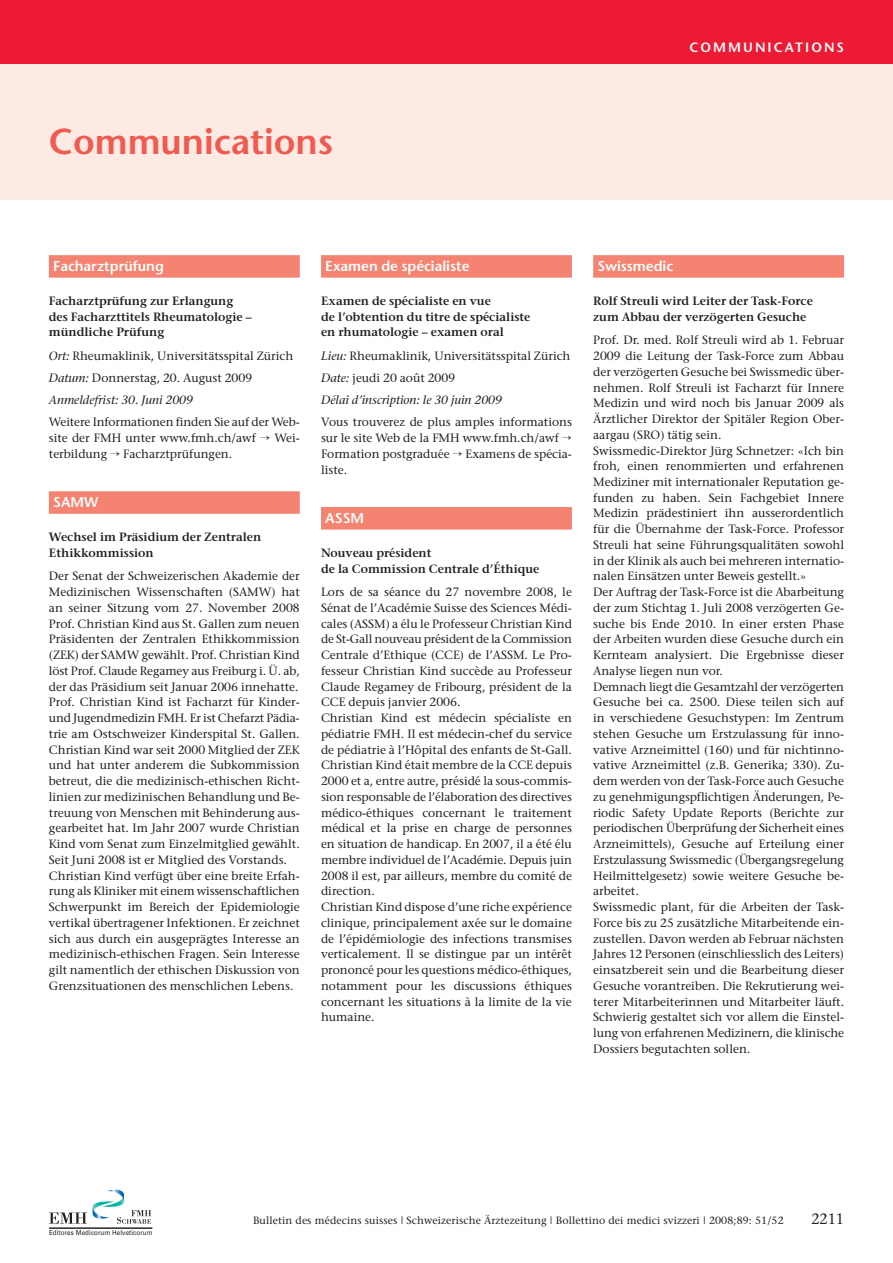
<style>
.page{position:relative;width:893px;height:1263px;background:#fff}
.page>*{position:absolute;margin:0;border:0;box-sizing:border-box;transform-origin:0 0}
.t1{font:600 36px "Stone Sans";color:#f05a50}
.t2{font:15px "Stone Serif";color:#231f20;scale:.95 1}
.t3{font:600 14.25px "Stone Sans";color:#fff}
.t4{font:600 13.5px "Stone Sans";letter-spacing:.15em;color:#fff}
.t5{font:12px/15.8px "Stone Serif";color:#231f20}
.t6{font:600 12px/15.8px "Stone Serif";color:#231f20}
.t7{font:10.5px "Stone Serif";letter-spacing:.01em;color:#231f20}
.t8{font:6.9px "Univers";letter-spacing:.015em;color:#231f20;scale:.9 1}
.s1{font-style:italic}
</style>
<div class="page">
<div style="left:0;top:60px;width:893px;height:140px;background:#fdeae3"></div>
<div style="left:0;top:0;width:893px;height:64px;background:#ed1a34"></div>
<svg style="left:49px;top:1189px;width:102px;height:35px"></svg>
<hr style="left:49px;top:1228px;width:103px;height:1px;background:#231f20">
<div style="left:49px;top:255px;width:251px;height:23px;background:#f48471"></div>
<div style="left:49px;top:491px;width:251px;height:23px;background:#f48471"></div>
<div style="left:321px;top:255px;width:251px;height:23px;background:#f48471"></div>
<div style="left:321px;top:507px;width:251px;height:23px;background:#f48471"></div>
<div style="left:593px;top:255px;width:251px;height:23px;background:#f48471"></div>
<h1 class="t1" style="left:49px;top:127px;width:286px">Communications</h1>
<p class="t4" style="left:689px;top:42px;width:156px">COMMUNICATIONS</p>
<p class="t3" style="left:53px;top:261px;width:112px">Facharztprüfung</p>
<p class="t6" style="left:49px;top:294px;width:204px">Facharztprüfung zur Erlangung des Facharzttitels Rheumatologie – mündliche Prüfung</p>
<p class="t5" style="left:49px;top:346px;width:246px;line-height:22.2px"><span class="s1">Ort:</span> Rheumaklinik, Universitätsspital Zürich<br><span class="s1">Datum:</span> Donnerstag, 20. August 2009<br><span class="s1">Anmeldefrist: 30. Juni 2009</span></p>
<p class="t5" style="left:49px;top:416px;width:252px;text-align:justify">Weitere Informationen finden Sie auf der Web&shy;site der FMH unter www.fmh.ch/awf → Wei&shy;terbildung → Facharztprüfungen.</p>
<p class="t3" style="left:53px;top:497px;width:47px">SAMW</p>
<p class="t6" style="left:49px;top:530px;width:214px">Wechsel im Präsidium der Zentralen<br>Ethikkommission</p>
<p class="t5" style="left:49px;top:570px;width:252px">Der Senat der Schweizerischen Akademie der Medizinischen Wissenschaften (SAMW) hat an seiner Sitzung vom 27. November 2008<br>Prof. Christian Kind aus St. Gallen zum neuen Präsidenten der Zentralen Ethikkommission (ZEK) der SAMW gewählt. Prof. Christian Kind löst Prof. Claude Regamey aus Freiburg i. Ü. ab, der das Präsidium seit Januar 2006 innehatte.<br>Prof. Christian Kind ist Facharzt für Kinder&shy;und Jugendmedizin FMH. Er ist Chefarzt Pädia - trie am Ostschweizer Kinderspital St. Gallen.<br>Christian Kind war seit 2000 Mitglied der ZEK und hat unter anderem die Subkommission betreut, die die medizinisch-ethischen Richt&shy;linien zur medizinischen Behandlung und Be&shy;treuung von Menschen mit Behinderung aus&shy;gearbeitet hat. Im Jahr 2007 wurde Christian Kind vom Senat zum Einzelmitglied gewählt.<br>Seit Juni 2008 ist er Mitglied des Vorstands.<br>Christian Kind verfügt über eine breite Erfah&shy;rung als Kliniker mit einem wissenschaftlichen Schwerpunkt im Bereich der Epidemiologie ver tikal übertragener Infektionen. Er zeichnet sich aus durch ein ausgeprägtes Interesse an medizinisch-ethischen Fragen. Sein Interesse gilt namentlich der ethischen Diskussion von Grenzsituationen des menschlichen Lebens.</p>
<p class="t3" style="left:325px;top:261px;width:146px">Examen de spécialiste</p>
<p class="t6" style="left:321px;top:294px;width:211px">Examen de spécialiste en vue<br>de l’obtention du titre de spécialiste en rhumatologie – examen oral</p>
<p class="t5" style="left:321px;top:346px;width:251px;line-height:22.2px"><span class="s1">Lieu:</span> Rheumaklinik, Universitätsspital Zürich<br><span class="s1">Date:</span> jeudi 20 août 2009<br><span class="s1">Délai d’inscription: le 30 juin 2009</span></p>
<p class="t5" style="left:321px;top:416px;width:252px;text-align:justify">Vous trouverez de plus amples informations sur le site Web de la FMH www.fmh.ch/awf → Formation postgraduée → Examens de spécia&shy;liste.</p>
<p class="t3" style="left:325px;top:513px;width:40px">ASSM</p>
<p class="t6" style="left:321px;top:546px;width:220px">Nouveau président<br>de la Commission Centrale d’Éthique</p>
<p class="t5" style="left:321px;top:585px;width:252px">Lors de sa séance du 27 novembre 2008, le Sénat de l’Académie Suisse des Sciences Médi&shy;cales (ASSM) a élu le Professeur Christian Kind de St-Gall nouveau président de la Commission Centrale d’Ethique (CCE) de l’ASSM. Le Pro&shy;fesseur Christian Kind succède au Professeur Claude Regamey de Fribourg, président de la CCE depuis janvier 2006.<br>Christian Kind est médecin spécialiste en pédia trie FMH. Il est médecin-chef du service de pédiatrie à l’Hôpital des enfants de St-Gall.<br>Christian Kind était membre de la CCE depuis 2000 et a, entre autre, présidé la sous-commis&shy;sion responsable de l’élaboration des directives médico-éthiques concernant le traitement médical et la prise en charge de personnes en situation de handicap. En 2007, il a été élu membre individuel de l’Académie. Depuis juin 2008 il est, par ailleurs, membre du comité de direction.<br>Christian Kind dispose d’une riche expérience clinique, principalement axée sur le domaine de l’épidémiologie des infections transmises verticalement. Il se distingue par un intérêt prononcé pour les questions médico-éthiques, notamment pour les discussions éthiques concernant les situations à la limite de la vie humaine.</p>
<p class="t3" style="left:597px;top:261px;width:77px">Swissmedic</p>
<p class="t6" style="left:593px;top:294px;width:221px">Rolf Streuli wird Leiter der Task-Force zum Abbau der verzögerten Gesuche</p>
<p class="t5" style="left:593px;top:333px;width:252px">Prof. Dr. med. Rolf Streuli wird ab 1. Februar 2009 die Leitung der Task-Force zum Abbau der verzögerten Gesuche bei Swissmedic über&shy;nehmen. Rolf Streuli ist Facharzt für Innere Medizin und wird noch bis Januar 2009 als Ärztlicher Direktor der Spitäler Region Ober&shy;aargau (SRO) tätig sein.<br>Swissmedic-Direktor Jürg Schnetzer: «Ich bin froh, einen renommierten und erfahrenen Mediziner mit internationaler Reputation ge&shy;funden zu haben. Sein Fachgebiet Innere Medizin prädestiniert ihn ausserordentlich für die Übernahme der Task-Force. Professor Streuli hat seine Führungsqualitäten sowohl in der Klinik als auch bei mehreren internatio - nalen Einsätzen unter Beweis gestellt.»<br>Der Auftrag der Task-Force ist die Abarbeitung der zum Stichtag 1. Juli 2008 verzögerten Ge&shy;suche bis Ende 2010. In einer ersten Phase der Arbeiten wurden diese Gesuche durch ein Kernteam analysiert. Die Ergebnisse dieser Analyse liegen nun vor.<br>Demnach liegt die Gesamtzahl der verzögerten Gesuche bei ca. 2500. Diese teilen sich auf in verschiedene Gesuchstypen: Im Zentrum stehen Gesuche um Erstzulassung für inno&shy;vative Arzneimittel (160) und für nichtinno&shy;vative Arzneimittel (z.B. Generika; 330). Zu&shy;dem werden von der Task-Force auch Gesuche zu genehmigungspflichtigen Änderungen, Pe&shy;ri odic Safety Update Reports (Berichte zur periodischen Überprüfung der Sicherheit eines Arz neimittels), Gesuche auf Erteilung einer Erstzulassung Swissmedic (Übergangsregelung Heilmittelgesetz) sowie weitere Gesuche be - arbeitet.<br>Swissmedic plant, für die Arbeiten der Task-Force bis zu 25 zusätzliche Mitarbeitende ein&shy;zustellen. Davon werden ab Februar nächsten Jahres 12 Personen (einschliesslich des Leiters) einsatzbereit sein und die Bearbeitung dieser Gesuche vorantreiben. Die Rekrutierung wei&shy;terer Mitarbeiterinnen und Mitarbeiter läuft.<br>Schwierig gestaltet sich vor allem die Einstel&shy;lung von erfahrenen Medizinern, die klinische Dossiers begutachten sollen.</p>
<p class="t8" style="left:49px;top:1229px;width:117px">Editores Medicorum Helveticorum</p>
<p class="t7" style="left:253px;top:1216px;width:532px">Bulletin des médecins suisses | Schweizerische Ärztezeitung | Bollettino dei medici svizzeri | 2008;89: 51/52</p>
<p class="t2" style="left:811px;top:1213px;width:36px">2211</p>
</div>
